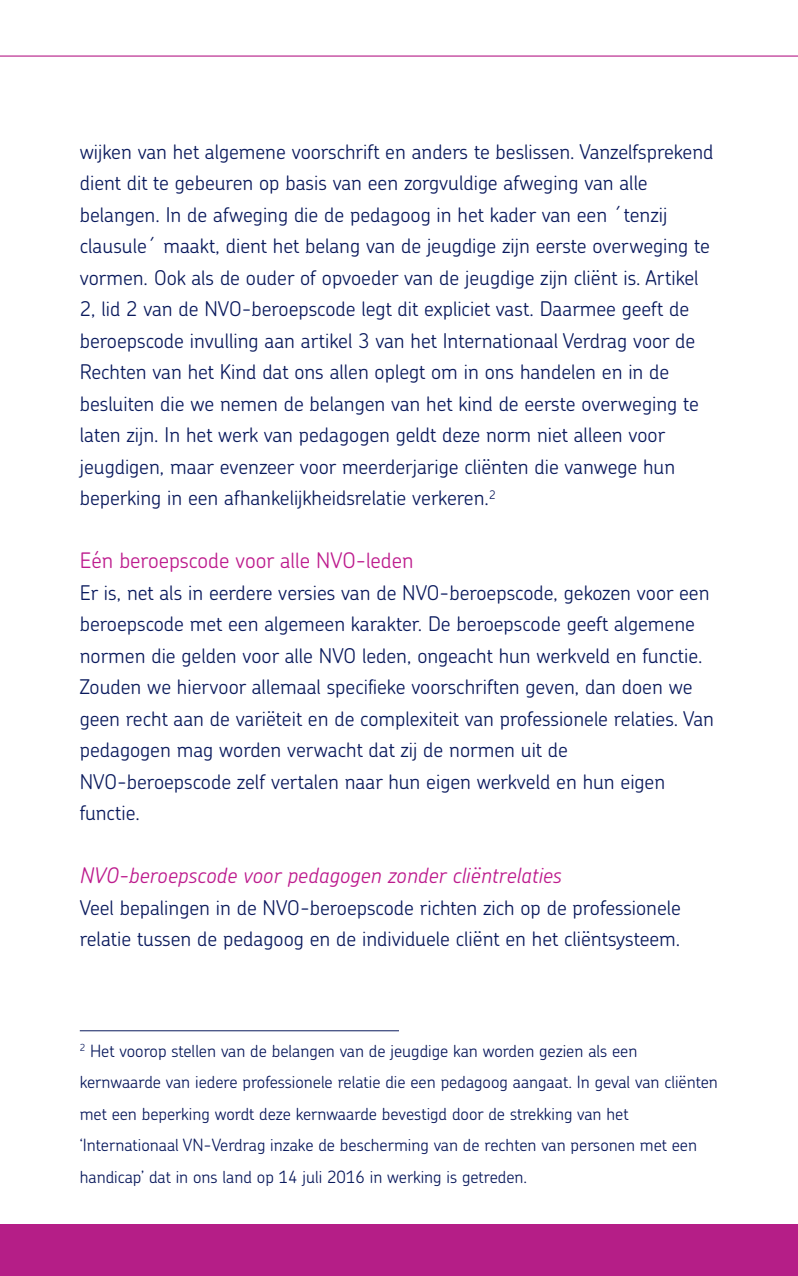
<style>
.page{position:relative;width:798px;height:1276px;background:#fff}
.page>*{position:absolute;margin:0;border:0;box-sizing:border-box;transform-origin:0 0}
.t1{font:italic 300 21.38px "Chevin";color:#bd1b8d}
.t2{font:300 21.38px "Chevin";color:#bd1b8d}
.body{font:300 20.25px/31.5px "Chevin";color:#0a1a5d}
.lijn_erboven{font:300 16.88px/31.5px "Chevin";color:#0a1a5d}
</style>
<div class="page">
<div style="left:0;top:1223px;width:797px;height:53px;background:#b51e87"></div>
<hr style="left:0;top:55px;width:797px;height:2px;background:#b51e87">
<hr style="left:80px;top:1030px;width:319px;height:1px;background:#0a1a5d">
<p class="body" style="left:80px;top:135px;width:635px">wijken van het algemene voorschrift en anders te beslissen. Vanzelfsprekend dient dit te gebeuren op basis van een zorgvuldige afweging van alle belangen. In de afweging die de pedagoog in het kader van een ´tenzij clausule´ maakt, dient het belang van de jeugdige zijn eerste overweging te vormen. Ook als de ouder of opvoeder van de jeugdige zijn cliënt is. Artikel 2, lid 2 van de NVO-beroepscode legt dit expliciet vast. Daarmee geeft de beroepscode invulling aan artikel 3 van het Internationaal Verdrag voor de Rechten van het Kind dat ons allen oplegt om in ons handelen en in de besluiten die we nemen de belangen van het kind de eerste overweging te laten zijn. In het werk van pedagogen geldt deze norm niet alleen voor jeugdigen, maar evenzeer voor meerderjarige cliënten die vanwege hun beperking in een afhankelijkheidsrelatie verkeren.<sup>2</sup></p>
<p class="t2" style="left:80px;top:547px;width:335px">Eén beroepscode voor alle NVO-leden</p>
<p class="body" style="left:80px;top:576px;width:635px">Er is, net als in eerdere versies van de NVO-beroepscode, gekozen voor een beroepscode met een algemeen karakter. De beroepscode geeft algemene normen die gelden voor alle NVO leden, ongeacht hun werkveld en functie.<br>Zouden we hiervoor allemaal specifieke voorschriften geven, dan doen we geen recht aan de variëteit en de complexiteit van professionele relaties. Van pedagogen mag worden verwacht dat zij de normen uit de NVO-beroepscode zelf vertalen naar hun eigen werkveld en hun eigen functie.</p>
<p class="t1" style="left:80px;top:862px;width:483px">NVO-beroepscode voor pedagogen zonder cliëntrelaties</p>
<p class="body" style="left:80px;top:891px;width:602px">Veel bepalingen in de NVO-beroepscode richten zich op de professionele relatie tussen de pedagoog en de individuele cliënt en het cliëntsysteem.</p>
<p class="lijn_erboven" style="left:80px;top:1034px;width:639px"><sup>2</sup> Het voorop stellen van de belangen van de jeugdige kan worden gezien als een kernwaarde van iedere professionele relatie die een pedagoog aangaat. In geval van cliënten met een beperking wordt deze kernwaarde bevestigd door de strekking van het ‘Internationaal VN-Verdrag inzake de bescherming van de rechten van personen met een handicap’ dat in ons land op 14 juli 2016 in werking is getreden.</p>
</div>
